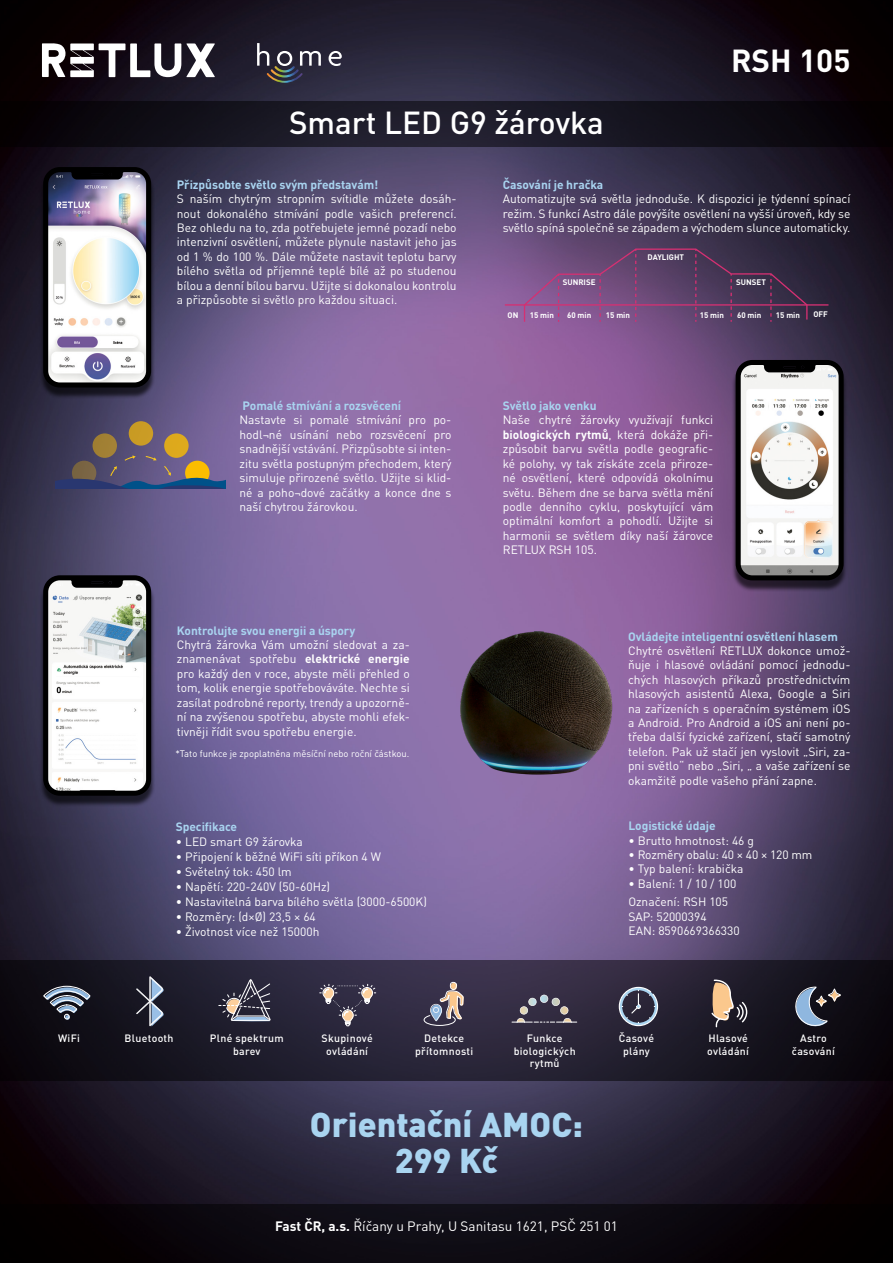
<style>
.page{position:relative;width:893px;height:1263px;background:#fff}
.page>*{position:absolute;margin:0;border:0;box-sizing:border-box;transform-origin:0 0}
.t1{font:900 34.05px/35.4px "DIN Pro";color:#a9d4f0;text-align:center}
.t2{font:500 31.5px "DIN Pro";color:#fff}
.t3{font:700 31.5px "DIN Pro";color:#fff}
.t4{font:13.5px "DIN Pro";color:#fff}
.t5{font:12px/14.4px "DIN Pro";color:#fff;text-align:justify}
.t6{font:700 12px "DIN Pro";letter-spacing:-.005em;color:#a9d4f0}
.t7{font:500 10.5px/12.6px "DIN Pro";letter-spacing:.03em;color:#fff;text-align:center}
.t8{font:9.45px "DIN Pro";color:#fff}
.t9{font:700 7.95px "DIN Pro";color:#fff}
.s1{font-weight:700}
</style>
<div class="page">
<img style="left:0;top:0;width:893px;height:1204px">
<div style="left:0;top:1204px;width:893px;height:59px;background:linear-gradient(to right,#0a070c,#0a070c)"></div>
<svg style="left:0;top:102px;width:893px;height:45px;background:#14111b"></svg>
<svg style="left:0;top:960px;width:893px;height:120px;background:#1f1c2b"></svg>
<div style="left:39px;top:170px;width:116px;height:229px;background:#000;opacity:.65"></div>
<img style="left:43px;top:167px;width:108px;height:220px">
<div style="left:39px;top:579px;width:116px;height:229px;background:#000;opacity:.65"></div>
<svg style="left:43px;top:575px;width:108px;height:221px"></svg>
<div style="left:731px;top:363px;width:116px;height:229px;background:#000;opacity:.65"></div>
<svg style="left:736px;top:360px;width:108px;height:220px"></svg>
<img style="left:457px;top:622px;width:162px;height:155px">
<div style="left:164px;top:433px;width:25px;height:25px;background:#dea91c;border-radius:50%"></div>
<div style="left:93px;top:433px;width:24px;height:25px;background:#a18034;border-radius:50%"></div>
<div style="left:129px;top:421px;width:24px;height:25px;background:#ca9c25;border-radius:50%"></div>
<svg style="left:55px;top:455px;width:170px;height:33px;background:#5c596f"></svg>
<hr style="left:505px;top:304px;width:323px;height:2px;background:#d53072">
<svg style="left:523px;top:248px;width:285px;height:75px;background:#61426b"></svg>
<svg style="left:136px;top:976px;width:28px;height:50px"></svg>
<svg style="left:319px;top:984px;width:57px;height:42px;background:#564f5d"></svg>
<svg style="left:218px;top:979px;width:53px;height:42px;background:#565462"></svg>
<svg style="left:512px;top:995px;width:65px;height:28px;background:#565160"></svg>
<svg style="left:42px;top:985px;width:49px;height:35px;background:#4d5461"></svg>
<svg style="left:793px;top:986px;width:49px;height:42px;background:#494f5c"></svg>
<svg style="left:619px;top:987px;width:39px;height:39px;background:#575a6c"></svg>
<svg style="left:711px;top:979px;width:36px;height:48px;background:#7a695e"></svg>
<svg style="left:423px;top:964px;width:41px;height:62px;background:#615867"></svg>
<svg style="left:42px;top:43px;width:173px;height:34px"></svg>
<svg style="left:329px;top:51px;width:13px;height:15px"></svg>
<svg style="left:257px;top:43px;width:64px;height:40px;background:#474652"></svg>
<p class="t2" style="left:289px;top:97px;width:316px">Smart LED G9 žárovka</p>
<p class="t3" style="left:731px;top:35px;width:121px">RSH 105</p>
<p class="t6" style="left:177px;top:174px;width:203px">Přizpůsobte světlo svým představám!</p>
<p class="t5" style="left:177px;top:191px;width:281px">S naším chytrým stropním svítidle můžete dosáh&shy;nout dokonalého stmívání podle vašich preferencí.<br>Bez ohledu na to, zda potřebujete jemné pozadí nebo intenzivní osvětlení, můžete plynule nastavit jeho jas od 1 % do 100 %. Dále můžete nastavit teplotu barvy bílého světla od příjemné teplé bílé až po studenou bílou a denní bílou barvu. Užijte si dokonalou kontrolu a přizpůsobte si světlo pro každou situaci.</p>
<p class="t6" style="left:243px;top:396px;width:160px">Pomalé stmívání a rozsvěcení</p>
<p class="t5" style="left:240px;top:412px;width:213px">Nastavte si pomalé stmívání pro po&shy;hodl¬né usínání nebo rozsvěcení pro snadnější vstávání. Přizpůsobte si inten&shy;zitu světla postupným přechodem, který simuluje přirozené světlo. Užijte si klid&shy;né a poho¬dové začátky a konce dne s naší chytrou žárovkou.</p>
<p class="t6" style="left:177px;top:620px;width:180px">Kontrolujte svou energii a úspory</p>
<p class="t5" style="left:177px;top:636px;width:234px">Chytrá žárovka Vám umožní sledovat a za&shy;znamenávat spotřebu <span class="s1">elektrické energie </span>pro každý den v roce, abyste měli přehled o tom, kolik energie spotřebováváte. Nechte si zasílat podrobné reporty, trendy a upozorně&shy;ní na zvýšenou spotřebu, abyste mohli efek&shy;tivněji řídit svou spotřebu energie.</p>
<p class="t8" style="left:175px;top:746px;width:235px">*Tato funkce je zpoplatněna měsíční nebo roční částkou.</p>
<p class="t6" style="left:176px;top:817px;width:63px">Specifikace</p>
<p class="t5" style="left:176px;top:833px;width:129px">• LED smart G9 žárovka</p>
<p class="t5" style="left:176px;top:848px;width:207px">• Připojení k běžné WiFi síti příkon 4 W</p>
<p class="t5" style="left:176px;top:863px;width:118px">• Světelný tok: 450 lm</p>
<p class="t5" style="left:176px;top:878px;width:156px">• Napětí: 220-240V (50-60Hz)</p>
<p class="t5" style="left:176px;top:893px;width:253px">• Nastavitelná barva bílého světla (3000-6500K)</p>
<p class="t5" style="left:176px;top:908px;width:142px">• Rozměry: (d×Ø) 23,5 × 64</p>
<p class="t5" style="left:176px;top:923px;width:145px">• Životnost více než 15000h</p>
<p class="t6" style="left:503px;top:174px;width:102px">Časování je hračka</p>
<p class="t5" style="left:503px;top:191px;width:349px">Automatizujte svá světla jednoduše. K dispozici je týdenní spínací režim. S funkcí Astro dále povýšíte osvětlení na vyšší úroveň, kdy se světlo spíná společně se západem a východem slunce automaticky.</p>
<p class="t9" style="left:647px;top:250px;width:38px">DAYLIGHT</p>
<p class="t9" style="left:563px;top:275px;width:34px">SUNRISE</p>
<p class="t9" style="left:736px;top:275px;width:31px">SUNSET</p>
<p class="t9" style="left:700px;top:308px;width:26px">15 min</p>
<p class="t9" style="left:737px;top:308px;width:26px">60 min</p>
<p class="t9" style="left:776px;top:308px;width:26px">15 min</p>
<p class="t9" style="left:813px;top:308px;width:16px">OFF</p>
<p class="t9" style="left:508px;top:308px;width:12px">ON</p>
<p class="t9" style="left:530px;top:308px;width:26px">15 min</p>
<p class="t9" style="left:567px;top:308px;width:26px">60 min</p>
<p class="t9" style="left:606px;top:308px;width:26px">15 min</p>
<p class="t6" style="left:503px;top:396px;width:95px">Světlo jako venku</p>
<p class="t5" style="left:503px;top:412px;width:212px">Naše chytré žárovky využívají funkci <span class="s1">biologických rytmů</span>, která dokáže při&shy;způsobit barvu světla podle geografic&shy;ké polohy, vy tak získáte zcela přiroze&shy;né osvětlení, které odpovídá okolnímu světu. Během dne se barva světla mění podle denního cyklu, poskytující vám optimální komfort a pohodlí. Užijte si harmonii se světlem díky naší žárovce RETLUX RSH 105.</p>
<p class="t6" style="left:628px;top:626px;width:211px">Ovládejte inteligentní osvětlení hlasem</p>
<p class="t5" style="left:628px;top:642px;width:224px">Chytré osvětlení RETLUX dokonce umož&shy;ňuje i hlasové ovládání pomocí jednodu&shy;chých hlasových příkazů prostřednictvím hlasových asistentů Alexa, Google a Siri na zařízeních s operačním systémem iOS a Android. Pro Android a iOS ani není po&shy;třeba další fyzické zařízení, stačí samotný telefon. Pak už stačí jen vyslovit „Siri, za&shy;pni světlo“ nebo „Siri, „ a vaše zařízení se okamžitě podle vašeho přání zapne.</p>
<p class="t6" style="left:628px;top:816px;width:89px">Logistické údaje</p>
<p class="t5" style="left:628px;top:832px;width:127px">• Brutto hmotnost: 46 g</p>
<p class="t5" style="left:628px;top:846px;width:185px">• Rozměry obalu: 40 × 40 × 120 mm</p>
<p class="t5" style="left:628px;top:861px;width:117px">• Typ balení: krabička</p>
<p class="t5" style="left:628px;top:875px;width:109px">• Balení: 1 / 10 / 100</p>
<p class="t5" style="left:628px;top:894px;width:101px">Označení: RSH 105</p>
<p class="t5" style="left:628px;top:908px;width:80px">SAP: 52000394</p>
<p class="t5" style="left:628px;top:922px;width:113px">EAN: 8590669366330</p>
<p class="t7" style="left:619px;top:1031px;width:37px">Časové plány</p>
<p class="t7" style="left:210px;top:1031px;width:76px">Plné spektrum barev</p>
<p class="t7" style="left:322px;top:1031px;width:53px">Skupinové ovládání</p>
<p class="t7" style="left:514px;top:1031px;width:64px">Funkce biologických rytmů</p>
<p class="t7" style="left:707px;top:1031px;width:43px;text-align:left">Hlasové ovládání</p>
<p class="t7" style="left:58px;top:1031px;width:23px">WiFi</p>
<p class="t7" style="left:125px;top:1031px;width:50px">Bluetooth</p>
<p class="t7" style="left:792px;top:1031px;width:45px">Astro časování</p>
<p class="t7" style="left:415px;top:1031px;width:60px">Detekce přítomnosti</p>
<p class="t1" style="left:310px;top:1103px;width:275px">Orientační AMOC:<br>299 Kč</p>
<p class="t4" style="left:275px;top:1215px;width:344px"><span class="s1">Fast ČR, a.s.</span> Říčany u Prahy, U Sanitasu 1621, PSČ 251 01</p>
</div>
